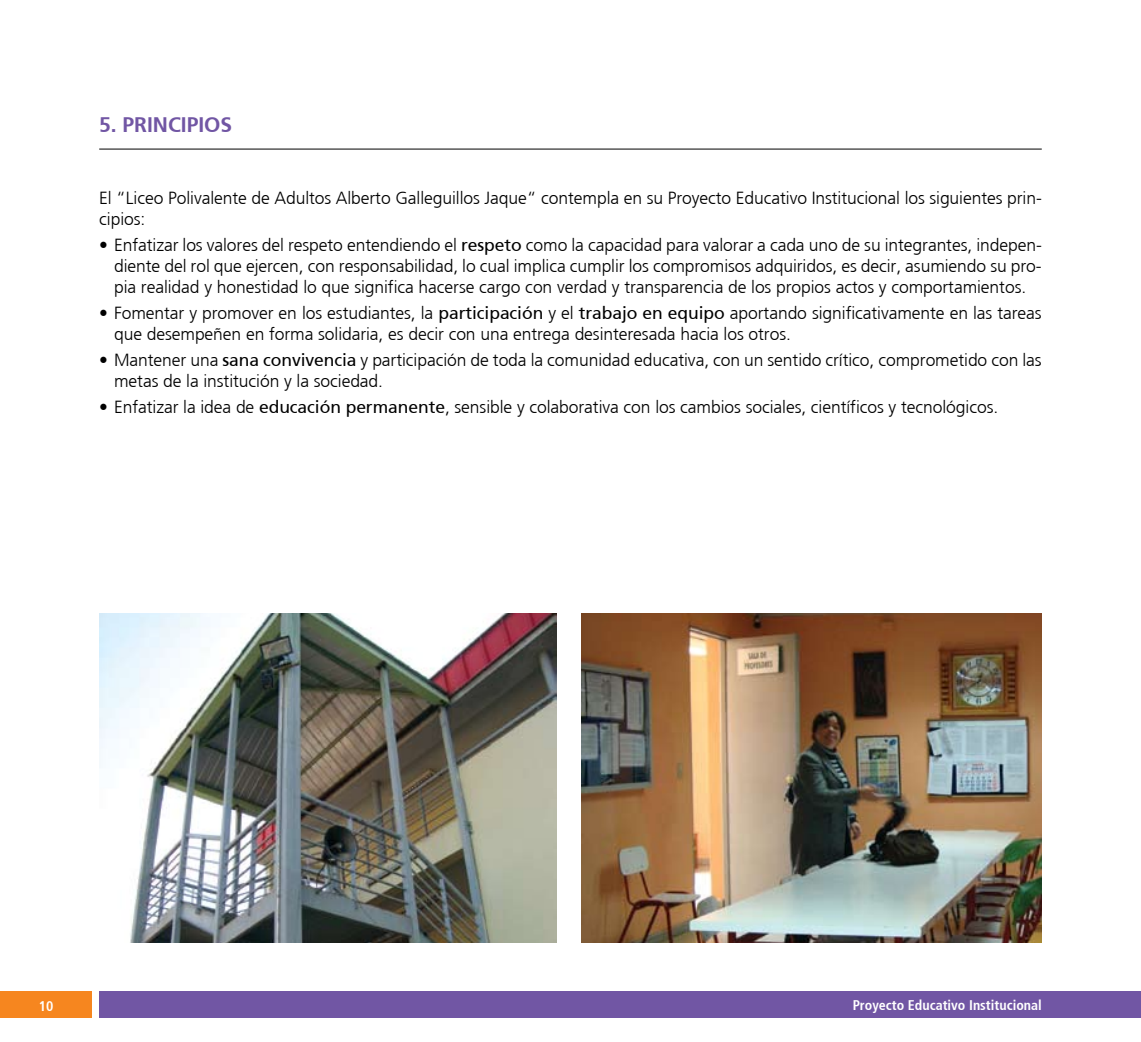
<style>
.page{position:relative;width:1141px;height:1042px;background:#fff}
.page>*{position:absolute;margin:0;border:0;box-sizing:border-box;transform-origin:0 0}
.t1{font:700 21px "Frutiger";color:#7156a4}
.t2{font:300 17.5px/21px "Frutiger";letter-spacing:-.005em;color:#000}
.t3{font:14px "Frutiger Bold Cn";color:#fff}
.s1{font-family:"Frutiger Roman";font-weight:400}
</style>
<div class="page">
<hr style="left:99px;top:149px;width:943px;height:1px;background:#000">
<img style="left:100px;top:613px;width:457px;height:330px">
<img style="left:581px;top:613px;width:461px;height:330px">
<div style="left:99px;top:991px;width:1042px;height:26px;background:#7156a4"></div>
<div style="left:0;top:991px;width:92px;height:26px;background:#f6861f"></div>
<p class="t1" style="left:99px;top:112px;width:132px">5. PRINCIPIOS</p>
<p class="t2" style="left:99px;top:187px;width:944px">El “Liceo Polivalente de Adultos Alberto Galleguillos Jaque“ contempla en su Proyecto Educativo Institucional los siguientes prin&shy;cipios:</p>
<p class="t2" style="left:114px;top:234px;width:929px;text-align:justify;text-indent:-15px">• Enfatizar los valores del respeto entendiendo el <span class="s1">respeto</span> como la capacidad para valorar a cada uno de su integrantes, indepen&shy;diente del rol que ejercen, con responsabilidad, lo cual implica cumplir los compromisos adquiridos, es decir, asumiendo su pro&shy;pia realidad y honestidad lo que significa hacerse cargo con verdad y transparencia de los propios actos y comportamientos.</p>
<p class="t2" style="left:114px;top:302px;width:929px;text-indent:-15px">• Fomentar y promover en los estudiantes, la <span class="s1">participación</span> y el <span class="s1">trabajo en equipo</span> aportando significativamente en las tareas que desempeñen en forma solidaria, es decir con una entrega desinteresada hacia los otros.</p>
<p class="t2" style="left:114px;top:349px;width:929px;text-indent:-15px">• Mantener una <span class="s1">sana convivencia</span> y participación de toda la comunidad educativa, con un sentido crítico, comprometido con las metas de la institución y la sociedad.</p>
<p class="t2" style="left:99px;top:396px;width:900px">• Enfatizar la idea de <span class="s1">educación permanente</span>, sensible y colaborativa con los cambios sociales, científicos y tecnológicos.</p>
<p class="t3" style="left:39px;top:997px;width:16px">10</p>
<p class="t3" style="left:853px;top:997px;width:191px">Proyecto Educativo Institucional</p>
</div>
